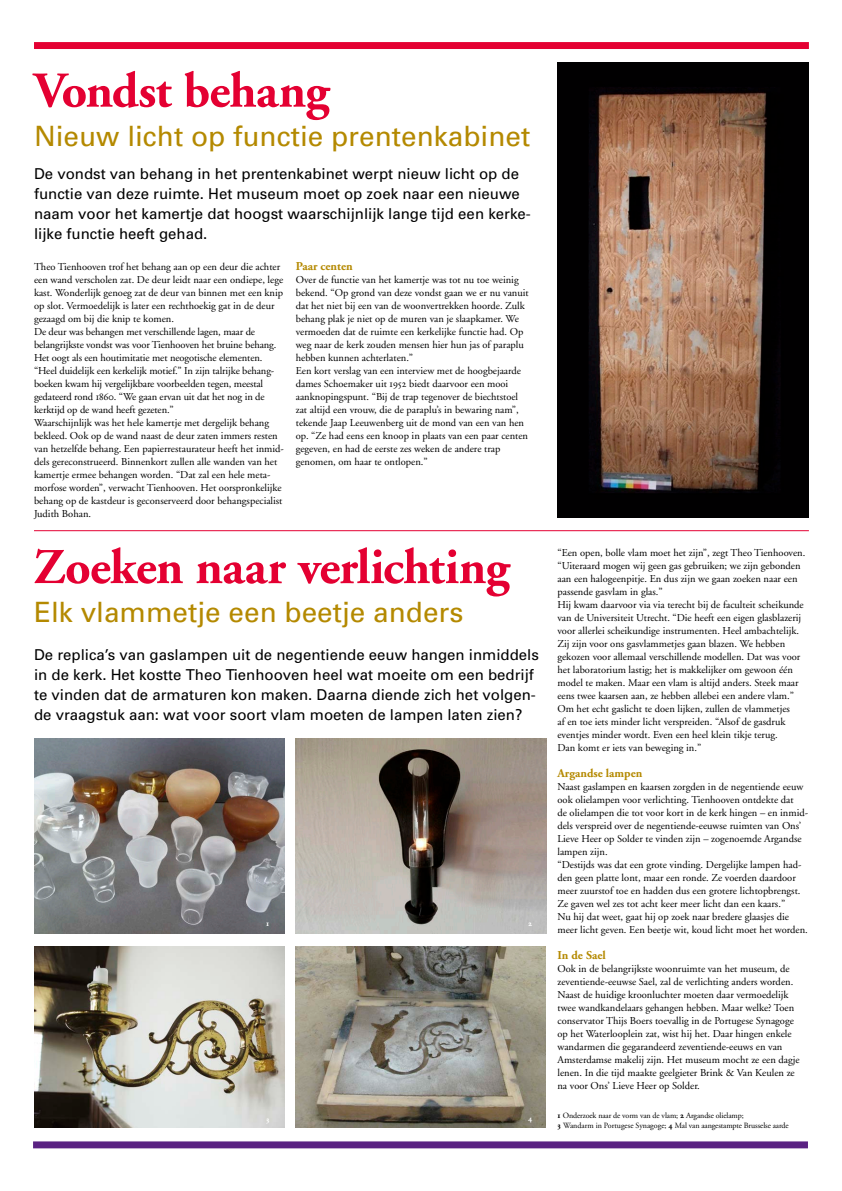
<style>
.page{position:relative;width:842px;height:1191px;background:#fff}
.page>*{position:absolute;margin:0;border:0;box-sizing:border-box;transform-origin:0 0}
.t1{font:700 50px "Adobe Garamond";letter-spacing:-.015em;color:#e40032}
.t2{font:28px "Univers";color:#b48900}
.t3{font:15px/20px "Univers";color:#000}
.t4{font:700 12px "Adobe Garamond";color:#b48900}
.t5{font:10.5px/13px "Adobe Garamond";color:#000}
.t6{font:8px/10px "Adobe Garamond";letter-spacing:-.01em;color:#000}
.t7{font:700 8px "Adobe Garamond Exp";color:#fff}
.s1{font-family:"Adobe Garamond Regular SC"}
.s2{font-family:"Adobe Garamond Exp";font-weight:700}
</style>
<div class="page">
<div style="left:33px;top:1141px;width:775px;height:7px;background:#5a2282"></div>
<div style="left:34px;top:42px;width:775px;height:7px;background:#e40032"></div>
<img style="left:557px;top:62px;width:251px;height:455px">
<img style="left:34px;top:946px;width:250px;height:181px">
<img style="left:34px;top:738px;width:250px;height:195px">
<hr style="left:34px;top:530px;width:775px;height:1px;background:#e40032">
<img style="left:296px;top:738px;width:250px;height:195px">
<img style="left:296px;top:946px;width:250px;height:181px">
<h1 class="t1" style="left:34px;top:63px;width:297px">Vondst behang</h1>
<h2 class="t2" style="left:34px;top:118px;width:498px">Nieuw licht op functie prentenkabinet</h2>
<h3 class="t3" style="left:34px;top:163px;width:498px">De vondst van behang in het prentenkabinet werpt nieuw licht op de functie van deze ruimte. Het museum moet op zoek naar een nieuwe naam voor het kamertje dat hoogst waarschijnlijk lange tijd een kerke&shy;lijke functie heeft gehad.</h3>
<p class="t4" style="left:296px;top:260px;width:58px">Paar centen</p>
<p class="t5" style="left:296px;top:273px;width:234px">Over de functie van het kamertje was tot nu toe weinig bekend. “Op grond van deze vondst gaan we er nu vanuit dat het niet bij een van de woonvertrekken hoorde. Zulk behang plak je niet op de muren van je slaapkamer. We vermoeden dat de ruimte een kerkelijke functie had. Op weg naar de kerk zouden mensen hier hun jas of paraplu hebben kunnen achterlaten.”<br>Een kort verslag van een interview met de hoogbejaarde dames Schoemaker uit <span class="s1">1952</span> biedt daarvoor een mooi aanknopingspunt. “Bij de trap tegenover de biechtstoel zat altijd een vrouw, die de paraplu’s in bewaring nam”, tekende Jaap Leeuwenberg uit de mond van een van hen op. “Ze had eens een knoop in plaats van een paar centen gegeven, en had de eerste zes weken de andere trap genomen, om haar te ontlopen.”</p>
<p class="t5" style="left:34px;top:260px;width:251px">Theo Tienhooven trof het behang aan op een deur die achter een wand verscholen zat. De deur leidt naar een ondiepe, lege kast. Wonderlijk genoeg zat de deur van binnen met een knip op slot. Vermoedelijk is later een rechthoekig gat in de deur gezaagd om bij die knip te komen.<br>De deur was behangen met verschillende lagen, maar de belangrijkste vondst was voor Tienhooven het bruine behang.<br>Het oogt als een houtimitatie met neogotische elementen. “Heel duidelijk een kerkelijk motief.” In zijn talrijke behang&shy;boeken kwam hij vergelijkbare voorbeelden tegen, meestal gedateerd rond <span class="s1">1860</span>. “We gaan ervan uit dat het nog in de kerktijd op de wand heeft gezeten.”<br>Waarschijnlijk was het hele kamertje met dergelijk behang bekleed. Ook op de wand naast de deur zaten immers resten van hetzelfde behang. Een papierrestaurateur heeft het inmid&shy;dels gereconstrueerd. Binnenkort zullen alle wanden van het kamertje ermee behangen worden. “Dat zal een hele meta&shy;morfose worden”, verwacht Tienhooven. Het oorspronkelijke behang op de kastdeur is geconserveerd door behangspecialist Judith Bohan.</p>
<h1 class="t1" style="left:34px;top:540px;width:477px">Zoeken naar verlichting</h1>
<h2 class="t2" style="left:34px;top:594px;width:431px">Elk vlammetje een beetje anders</h2>
<p class="t3" style="left:34px;top:644px;width:506px">De replica’s van gaslampen uit de negentiende eeuw hangen inmiddels in de kerk. Het kostte Theo Tienhooven heel wat moeite om een bedrijf te vinden dat de armaturen kon maken. Daarna diende zich het volgen&shy;de vraagstuk aan: wat voor soort vlam moeten de lampen laten zien?</p>
<p class="t7" style="left:266px;top:920px;width:5px">1</p>
<p class="t7" style="left:528px;top:920px;width:5px">2</p>
<p class="t7" style="left:266px;top:1115px;width:5px">3</p>
<p class="t7" style="left:528px;top:1114px;width:6px">4</p>
<p class="t5" style="left:557px;top:546px;width:249px">“Een open, bolle vlam moet het zijn”, zegt Theo Tienhooven. “Uiteraard mogen wij geen gas gebruiken; we zijn gebonden aan een halogeenpitje. En dus zijn we gaan zoeken naar een passende gasvlam in glas.”<br>Hij kwam daarvoor via via terecht bij de faculteit scheikunde van de Universiteit Utrecht. “Die heeft een eigen glasblazerij voor allerlei scheikundige instrumenten. Heel ambachtelijk.<br>Zij zijn voor ons gasvlammetjes gaan blazen. We hebben gekozen voor allemaal verschillende modellen. Dat was voor het laboratorium lastig; het is makkelijker om gewoon één model te maken. Maar een vlam is altijd anders. Steek maar eens twee kaarsen aan, ze hebben allebei een andere vlam.” Om het echt gaslicht te doen lijken, zullen de vlammetjes<br>af en toe iets minder licht verspreiden. “Alsof de gasdruk eventjes minder wordt. Even een heel klein tikje terug.<br>Dan komt er iets van beweging in.”</p>
<p class="t4" style="left:557px;top:767px;width:86px">Argandse lampen</p>
<p class="t5" style="left:557px;top:780px;width:252px">Naast gaslampen en kaarsen zorgden in de negentiende eeuw ook olielampen voor verlichting. Tienhooven ontdekte dat<br>de olielampen die tot voor kort in de kerk hingen – en inmid&shy;dels verspreid over de negentiende-eeuwse ruimten van Ons’ Lieve Heer op Solder te vinden zijn – zogenoemde Argandse lampen zijn.<br>“Destijds was dat een grote vinding. Dergelijke lampen had&shy;den geen platte lont, maar een ronde. Ze voerden daardoor meer zuurstof toe en hadden dus een grotere lichtopbrengst.<br>Ze gaven wel zes tot acht keer meer licht dan een kaars.”<br>Nu hij dat weet, gaat hij op zoek naar bredere glaasjes die meer licht geven. Een beetje wit, koud licht moet het worden.</p>
<p class="t4" style="left:557px;top:949px;width:50px">In de Sael</p>
<p class="t5" style="left:557px;top:962px;width:244px">Ook in de belangrijkste woonruimte van het museum, de zeventiende-eeuwse Sael, zal de verlichting anders worden.<br>Naast de huidige kroonluchter moeten daar vermoedelijk twee wandkandelaars gehangen hebben. Maar welke? Toen conservator Thijs Boers toevallig in de Portugese Synagoge op het Waterlooplein zat, wist hij het. Daar hingen enkele wandarmen die gegarandeerd zeventiende-eeuws en van Amsterdamse makelij zijn. Het museum mocht ze een dagje lenen. In die tijd maakte geelgieter Brink &amp; Van Keulen ze na voor Ons’ Lieve Heer op Solder.</p>
<p class="t6" style="left:558px;top:1111px;width:233px"><span class="s2">1</span> Onderzoek naar de vorm van de vlam; <span class="s2">2</span> Argandse olielamp;<br><span class="s2">3</span> Wandarm in Portugese Synagoge; <span class="s2">4</span> Mal van aangestampte Brusselse aarde</p>
</div>
